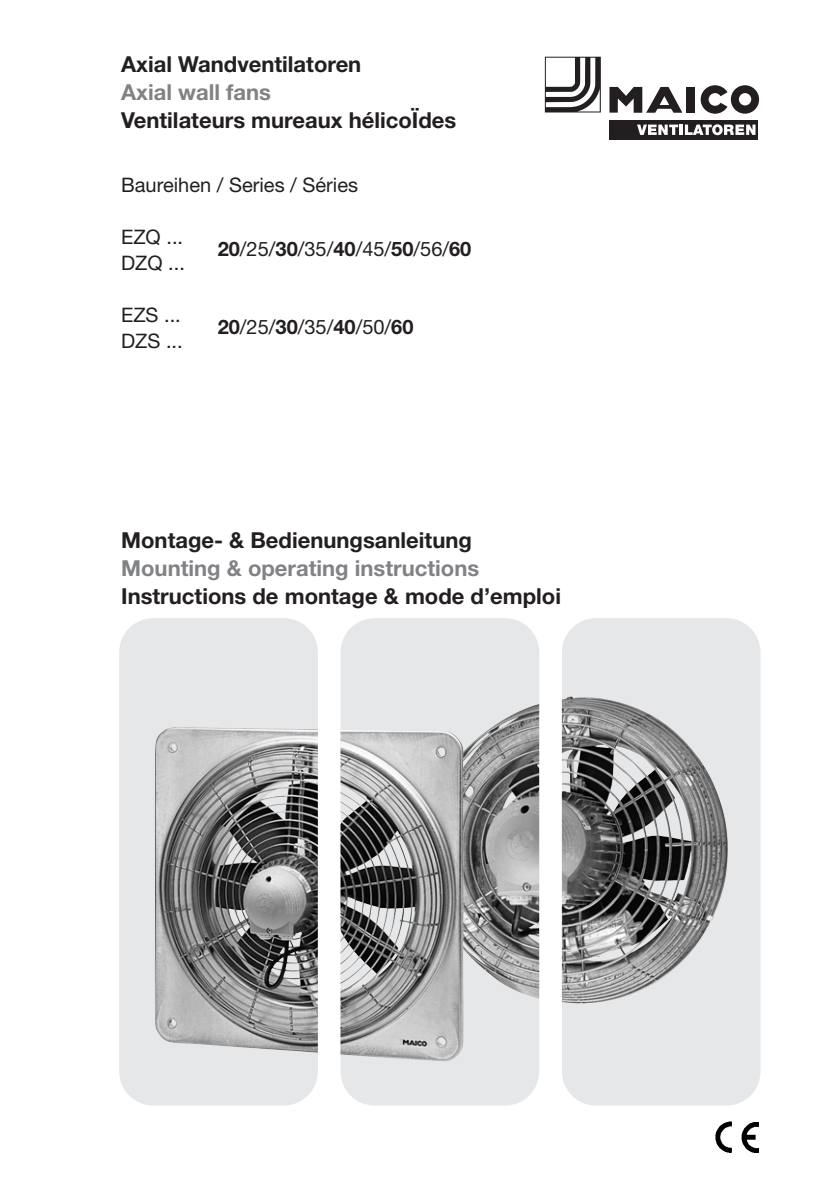
<style>
.page{position:relative;width:840px;height:1191px;background:#fff}
.page>*{position:absolute;margin:0;border:0;box-sizing:border-box;transform-origin:0 0}
.t1{font:700 22px "Helvetica Neue";color:#231f20}
.t2{font:700 22px "Helvetica Neue";color:#808285}
.t3{font:20px "Helvetica Neue";color:#231f20}
.s1{font-weight:700}
</style>
<div class="page">
<img style="left:715px;top:1121px;width:43px;height:32px">
<div style="left:119px;top:618px;width:198px;height:487px;background:#e6e7e9;border-radius:34px"></div>
<img style="left:155px;top:727px;width:162px;height:326px">
<div style="left:340px;top:618px;width:199px;height:487px;background:#e6e7e9;border-radius:34px"></div>
<img style="left:463px;top:704px;width:76px;height:295px">
<img style="left:340px;top:729px;width:123px;height:332px">
<div style="left:561px;top:618px;width:199px;height:487px;background:#e6e7e9;border-radius:34px"></div>
<img style="left:561px;top:696px;width:166px;height:307px">
<div style="left:685px;top:87px;width:9px;height:26px;background:#231f20"></div>
<svg style="left:609px;top:87px;width:73px;height:26px"></svg>
<svg style="left:700px;top:85px;width:58px;height:29px"></svg>
<svg style="left:544px;top:57px;width:56px;height:55px"></svg>
<div style="left:609px;top:120px;width:148px;height:19px;background:#231f20"></div>
<svg style="left:637px;top:124px;width:118px;height:11px"></svg>
<p class="t1" style="left:121px;top:56px;width:241px">Axial Wandventilatoren</p>
<p class="t2" style="left:121px;top:84px;width:151px">Axial wall fans</p>
<p class="t1" style="left:121px;top:112px;width:336px">Ventilateurs mureaux hélicoÏdes</p>
<p class="t3" style="left:121px;top:178px;width:238px">Baureihen / Series / Séries</p>
<p class="t3" style="left:121px;top:230px;width:63px">EZQ ...</p>
<p class="t3" style="left:217px;top:242px;width:255px"><span class="s1">20</span>/25/<span class="s1">30</span>/35/<span class="s1">40</span>/45/<span class="s1">50</span>/56/<span class="s1">60</span></p>
<p class="t3" style="left:121px;top:256px;width:65px">DZQ ...</p>
<p class="t3" style="left:121px;top:308px;width:61px">EZS ...</p>
<p class="t3" style="left:217px;top:320px;width:197px"><span class="s1">20</span>/25/<span class="s1">30</span>/35/<span class="s1">40</span>/50/<span class="s1">60</span></p>
<p class="t3" style="left:121px;top:334px;width:63px">DZS ...</p>
<p class="t1" style="left:121px;top:532px;width:352px">Montage- &amp; Bedienungsanleitung</p>
<p class="t2" style="left:121px;top:560px;width:359px">Mounting &amp; operating instructions</p>
<p class="t1" style="left:121px;top:588px;width:441px">Instructions de montage &amp; mode d’emploi</p>
</div>
